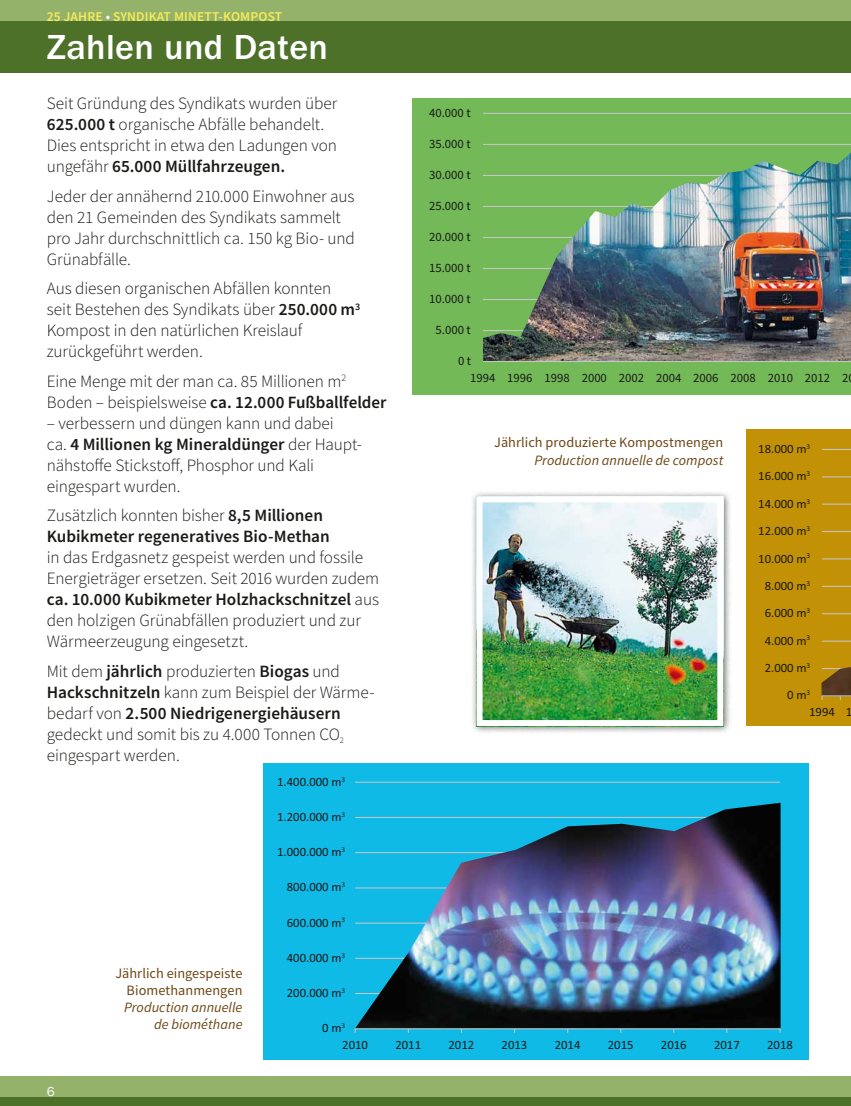
<style>
.page{position:relative;width:851px;height:1106px;background:#fff}
.page>*{position:absolute;margin:0;border:0;box-sizing:border-box;transform-origin:0 0}
.t1{font:500 36px "Itc Franklin";letter-spacing:.01em;color:#fff}
.t2{font:300 17.25px/21px "Source Sans Pro";letter-spacing:-.005em;color:#1a1a18}
.t3{font:600 17.25px/21px "Source Sans Pro";color:#1a1a18}
.t4{font:14.25px/17.1px "Source Sans Pro";letter-spacing:.005em;color:#6d4614;text-align:right}
.t5{font:italic 14.25px/17.1px "Source Sans Pro";color:#6d4614;text-align:right}
.t6{font:600 13.5px "Source Sans Pro";letter-spacing:.01em;color:#f7eb56}
.t7{font:13.5px "Itc Franklin";color:#fff}
.t8{font:12.75px "Calibri";color:#1a1a18}
.t9{font:12.75px "Source Sans Pro";color:#1a1a18}
.s1{color:#fff}
.s2{font-weight:600}
.s3{font-weight:300}
</style>
<div class="page">
<div style="left:0;top:1076px;width:850px;height:21px;background:#95b26b"></div>
<div style="left:0;top:0;width:850px;height:21px;background:#95b26b"></div>
<div style="left:0;top:1097px;width:850px;height:9px;background:#4d7129"></div>
<div style="left:0;top:21px;width:850px;height:51px;background:#4d7129"></div>
<div style="left:412px;top:98px;width:438px;height:296px;background:#73b958"></div>
<hr style="left:483px;top:144px;width:367px;height:1px;background:#c5c6c6">
<hr style="left:483px;top:113px;width:367px;height:1px;background:#c5c6c6">
<hr style="left:483px;top:361px;width:367px;height:1px;background:#c5c6c6">
<img style="left:483px;top:154px;width:367px;height:207px">
<div style="left:263px;top:763px;width:545px;height:296px;background:#10bae7"></div>
<hr style="left:355px;top:781px;width:425px;height:1px;background:#c5c6c6">
<svg style="left:354px;top:1029px;width:426px;height:3px"></svg>
<img style="left:355px;top:802px;width:425px;height:226px">
<hr style="left:354px;top:1028px;width:426px;height:1px;background:#c5c6c6">
<div style="left:746px;top:429px;width:104px;height:297px;background:#c39106"></div>
<svg style="left:822px;top:640px;width:28px;height:1px"></svg>
<svg style="left:822px;top:613px;width:28px;height:1px"></svg>
<svg style="left:822px;top:586px;width:28px;height:1px"></svg>
<svg style="left:822px;top:558px;width:28px;height:1px"></svg>
<svg style="left:822px;top:531px;width:28px;height:1px"></svg>
<svg style="left:822px;top:503px;width:28px;height:1px"></svg>
<svg style="left:822px;top:476px;width:28px;height:1px"></svg>
<svg style="left:822px;top:449px;width:28px;height:1px"></svg>
<img style="left:821px;top:667px;width:29px;height:28px">
<svg style="left:821px;top:695px;width:30px;height:5px"></svg>
<div style="left:470px;top:490px;width:262px;height:244px;background:#1a1a18;opacity:.65"></div>
<img style="left:483px;top:503px;width:233px;height:216px">
<div style="left:476px;top:496px;width:247px;height:230px;border:6px solid #fff"></div>
<p class="t6" style="left:47px;top:8px;width:237px">25 Jahre <span class="s1">•</span> Syndikat Minett-Kom post</p>
<h1 class="t1" style="left:47px;top:26px;width:283px">Zahlen und Daten</h1>
<p class="t2" style="left:47px;top:93px;width:292px">Seit Gründung des Syndikats wurden über <span class="s2">625.000 t</span> organische Abfälle behandelt.<br>Dies entspricht in etwa den Ladungen von ungefähr <span class="s2">65.000 Müllfahrzeugen.</span></p>
<p class="t2" style="left:47px;top:185px;width:310px">Jeder der annähernd 210.000 Einwohner aus den 21 Gemeinden des Syndikats sammelt pro Jahr durchschnittlich ca. 150 kg Bio- und Grünabfälle.</p>
<p class="t2" style="left:47px;top:278px;width:315px">Aus diesen organischen Abfällen konnten<br>seit Bestehen des Syndikats über <span class="s2">250.000 m</span><sup>3<br></sup>Kompost in den natürlichen Kreislauf zurückgeführt werden.</p>
<p class="t2" style="left:47px;top:370px;width:341px">Eine Menge mit der man ca. 85 Millionen m<sup>2<br></sup>Boden – beispielsweise <span class="s2">ca. 12.000 Fußballfelder</span></p>
<p class="t2" style="left:47px;top:412px;width:315px">– verbessern und düngen kann und dabei<br>ca. <span class="s2">4 Millionen kg Mineraldünger</span> der Haupt&shy;nähstoffe Stickstoff, Phosphor und Kali eingespart wurden.</p>
<p class="t3" style="left:47px;top:505px;width:284px"><span class="s3">Zusätzlich konnten bisher</span> 8,5 Millionen<br>Kubikmeter regeneratives Bio-Methan</p>
<p class="t2" style="left:47px;top:547px;width:334px">in das Erdgasnetz gespeist werden und fossile Energieträger ersetzen. Seit 2016 wurden zudem <span class="s2">ca. 10.000 Kubikmeter Holzhackschnitzel</span> aus den holzigen Grünabfällen produziert und zur Wärmeerzeugung eingesetzt.</p>
<p class="t2" style="left:47px;top:660px;width:328px">Mit dem <span class="s2">jährlich</span> produzierten <span class="s2">Biogas</span> und <span class="s2">Hackschnitzeln</span> kann zum Beispiel der Wärme&shy;bedarf von <span class="s2">2.500 N iedrigenergiehäusern </span>gedeckt und somit bis zu 4.000 Tonnen CO<sub>2 </sub>eingespart werden.</p>
<p class="t8" style="left:277px;top:773px;width:70px">1.400.000 m<sup>3</sup></p>
<p class="t8" style="left:277px;top:809px;width:70px">1.200.000 m<sup>3</sup></p>
<p class="t8" style="left:277px;top:844px;width:70px">1.000.000 m<sup>3</sup></p>
<p class="t8" style="left:287px;top:879px;width:60px">800.000 m<sup>3</sup></p>
<p class="t8" style="left:287px;top:914px;width:60px">600.000 m<sup>3</sup></p>
<p class="t4" style="left:115px;top:964px;width:128px">Jährlich eingespeiste<br>Biomethanmengen</p>
<p class="t5" style="left:124px;top:998px;width:120px">Production annuelle de biométhane</p>
<p class="t8" style="left:287px;top:949px;width:60px">400.000 m<sup>3</sup></p>
<p class="t8" style="left:287px;top:985px;width:60px">200.000 m<sup>3</sup></p>
<p class="t8" style="left:322px;top:1020px;width:25px">0 m<sup>3</sup></p>
<p class="t9" style="left:429px;top:105px;width:43px">40.000 t</p>
<p class="t9" style="left:429px;top:136px;width:43px">35.000 t</p>
<p class="t9" style="left:429px;top:167px;width:43px">30.000 t</p>
<p class="t9" style="left:429px;top:198px;width:43px">25.000 t</p>
<p class="t9" style="left:429px;top:229px;width:43px">20.000 t</p>
<p class="t9" style="left:429px;top:260px;width:43px">15.000 t</p>
<p class="t9" style="left:429px;top:291px;width:43px">10.000 t</p>
<p class="t9" style="left:435px;top:322px;width:37px">5.000 t</p>
<p class="t9" style="left:458px;top:353px;width:15px">0 t</p>
<p class="t9" style="left:470px;top:369px;width:380px">1994 1996 1998 2000 2002 2004 2006 2008 2010 2012 2</p>
<p class="t4" style="left:494px;top:434px;width:230px">Jährlich produzierte Kompostmengen</p>
<p class="t5" style="left:534px;top:451px;width:190px">Production annuelle de compost</p>
<p class="t8" style="left:758px;top:441px;width:54px">18.000 m<sup>3</sup></p>
<p class="t8" style="left:758px;top:468px;width:54px">16.000 m<sup>3</sup></p>
<p class="t8" style="left:758px;top:495px;width:54px">14.000 m<sup>3</sup></p>
<p class="t8" style="left:758px;top:523px;width:54px">12.000 m<sup>3</sup></p>
<p class="t8" style="left:758px;top:550px;width:54px">10.000 m<sup>3</sup></p>
<p class="t8" style="left:764px;top:578px;width:47px">8.000 m<sup>3</sup></p>
<p class="t8" style="left:764px;top:605px;width:47px">6.000 m<sup>3</sup></p>
<p class="t8" style="left:764px;top:632px;width:47px">4.000 m<sup>3</sup></p>
<p class="t8" style="left:764px;top:660px;width:47px">2.000 m<sup>3</sup></p>
<p class="t8" style="left:787px;top:687px;width:25px">0 m<sup>3</sup></p>
<p class="t8" style="left:809px;top:703px;width:45px">1994 1</p>
<p class="t7" style="left:47px;top:1083px;width:9px">6</p>
<p class="t8" style="left:342px;top:1036px;width:27px">2010</p>
<p class="t8" style="left:395px;top:1036px;width:27px">2011</p>
<p class="t8" style="left:448px;top:1036px;width:27px">2012</p>
<p class="t8" style="left:501px;top:1036px;width:27px">2013</p>
<p class="t8" style="left:554px;top:1036px;width:27px">2014</p>
<p class="t8" style="left:607px;top:1036px;width:27px">2015</p>
<p class="t8" style="left:660px;top:1036px;width:27px">2016</p>
<p class="t8" style="left:714px;top:1036px;width:27px">2017</p>
<p class="t8" style="left:767px;top:1036px;width:27px">2018</p>
</div>
